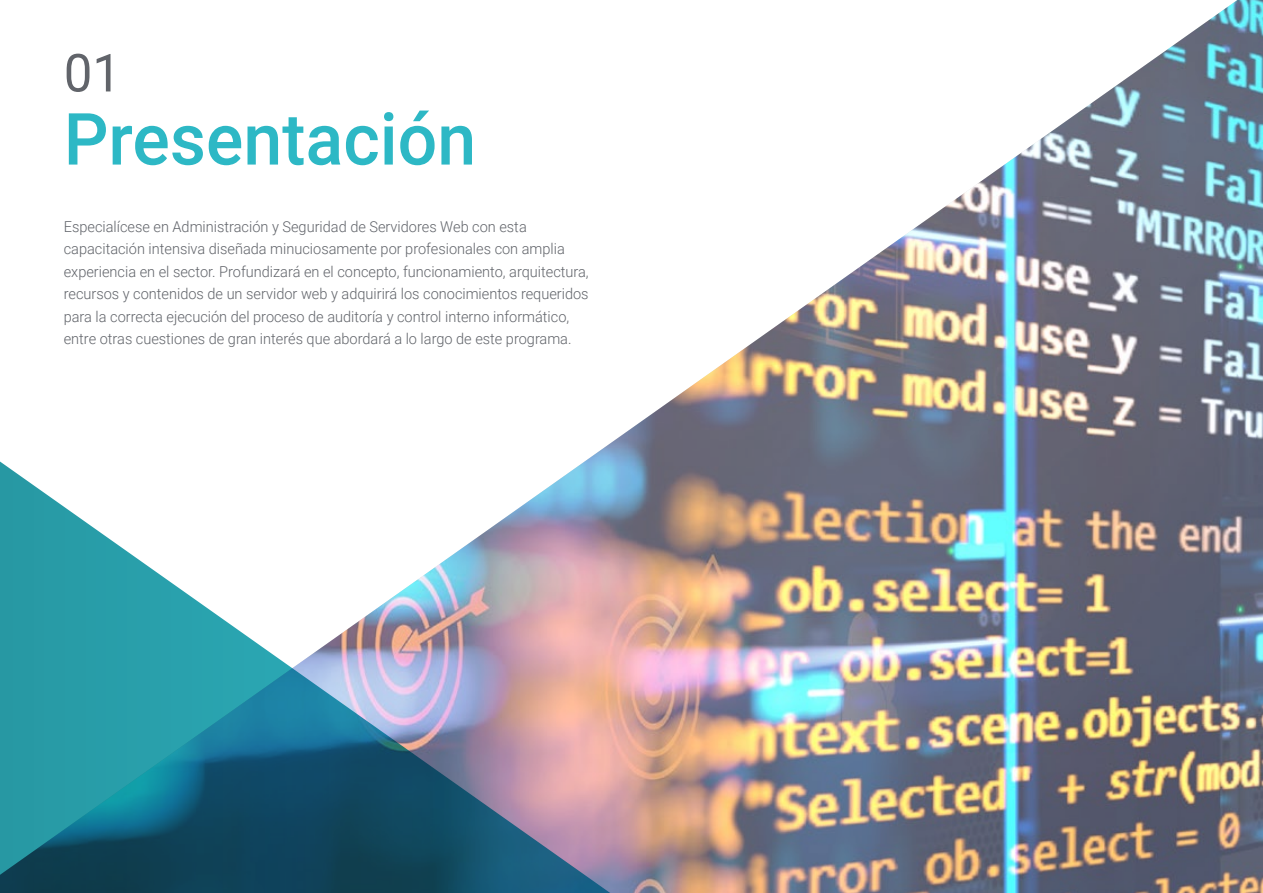
<style>
.page{position:relative;width:1263px;height:893px;background:#fff}
.page>*{position:absolute;margin:0;border:0;box-sizing:border-box;transform-origin:0 0}
.t1{font:500 72px "Roboto";color:#2db8c5}
.t2{font:52.5px "Roboto";color:#61646a}
.t3{font:300 15px/22.5px "Roboto";color:#61646a}
</style>
<div class="page">
<img style="left:606px;top:0;width:657px;height:893px">
<svg style="left:0;top:446px;width:640px;height:447px"></svg>
<h2 class="t2" style="left:64px;top:36px;width:59px">01</h2>
<h1 class="t1" style="left:64px;top:89px;width:414px">Presentación</h1>
<p class="t3" style="left:64px;top:214px;width:526px">Especialícese en Administración y Seguridad de Servidores Web con esta capacitación intensiva diseñada minuciosamente por profesionales con amplia experiencia en el sector. Profundizará en el concepto, funcionamiento, arquitectura, recursos y contenidos de un servidor web y adquirirá los conocimientos requeridos para la correcta ejecución del proceso de auditoría y control interno informático, entre otras cuestiones de gran interés que abordará a lo largo de este programa.</p>
</div>
